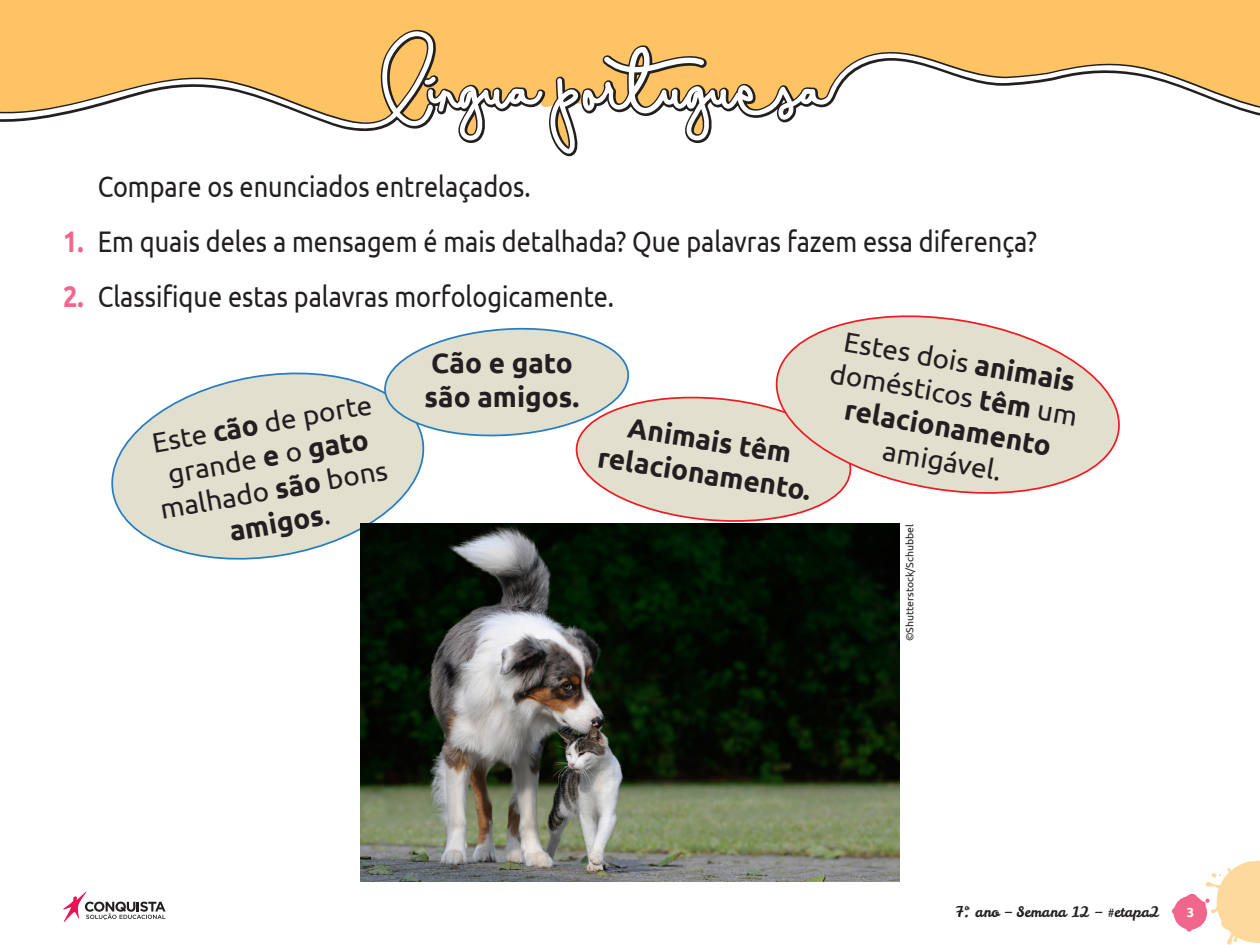
<style>
.page{position:relative;width:1260px;height:945px;background:#fff}
.page>*{position:absolute;margin:0;border:0;box-sizing:border-box;transform-origin:0 0}
._01_Número{font:29.75px "Ubuntu";color:#231f20;scale:.85 1}
._02_Número_-_recuo{font:29.75px "Ubuntu";color:#231f20;scale:.85 1}
._01_Texto_Geral{font:28px/33.6px "Ubuntu";color:#231f20;text-align:center}
._01_Texto_Geral-2{font:700 28px/33.6px "Ubuntu";color:#231f20}
.t1{font:14.35px "Leckerli One";color:#231f20}
.t2{font:700 13.12px "Ubuntu";color:#fff}
._04_Imagem_-_Crédito{font:10.5px "Ubuntu";color:#231f20}
.s1{font-weight:700;color:#f1668d}
.s2{font-weight:700}
</style>
<div class="page">
<svg style="left:1172px;top:861px;width:88px;height:84px"></svg>
<svg style="left:63px;top:891px;width:103px;height:31px"></svg>
<svg style="left:0;top:0;width:1260px;height:157px;background:#fdc970"></svg>
<svg style="left:0;top:31px;width:1260px;height:123px"></svg>
<svg style="left:111px;top:372px;width:272px;height:188px"></svg>
<svg style="left:383px;top:327px;width:472px;height:197px"></svg>
<svg style="left:768px;top:315px;width:352px;height:189px"></svg>
<img style="left:360px;top:524px;width:540px;height:358px">
<p class="_02_Número_-_recuo" style="left:98px;top:168px;width:511px">Compare os enunciados entrelaçados.</p>
<p class="_01_Número" style="left:63px;top:223px;width:1147px"><span class="s1">1.</span> Em quais deles a mensagem é mais detalhada? Que palavras fazem essa diferença?</p>
<p class="_01_Número" style="left:63px;top:278px;width:650px"><span class="s1">2.</span> Classifique estas palavras morfologicamente.</p>
<p class="_01_Texto_Geral" style="left:146px;top:426px;width:232px;rotate:-10deg">Este <span class="s2">cão</span> de porte grande <span class="s2">e</span> o <span class="s2">gato </span>malhado <span class="s2">são</span> bons <span class="s2">amigos</span>.</p>
<p class="_01_Texto_Geral-2" style="left:425px;top:346px;width:156px">Cão e gato são amigos.</p>
<p class="_01_Texto_Geral-2" style="left:606px;top:407px;width:217px;text-align:center;rotate:9deg">Animais têm relacionamento.</p>
<p class="_01_Texto_Geral" style="left:839px;top:322px;width:252px;rotate:10deg">Estes dois <span class="s2">animais </span>domésticos <span class="s2">têm</span> um <span class="s2">relacionamento </span>amigável.</p>
<p class="_04_Imagem_-_Crédito" style="left:903px;top:641px;width:119px;rotate:-90deg">©Shutterstock/Schubbel</p>
<p class="t1" style="left:955px;top:903px;width:206px">7º. ano – Semana 12 – #etapa2</p>
<p class="t2" style="left:1187px;top:905px;width:9px">3</p>
</div>
